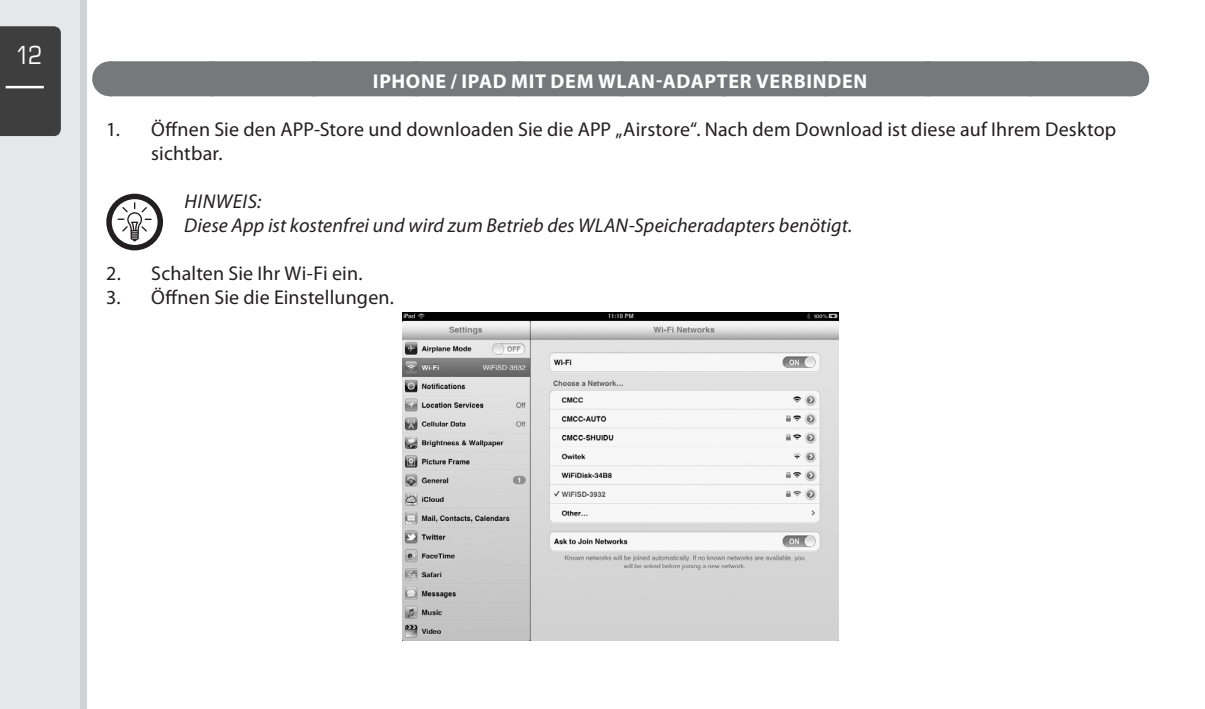
<style>
.page{position:relative;width:1205px;height:709px;background:#fff}
.page>*{position:absolute;margin:0;border:0;box-sizing:border-box;transform-origin:0 0}
.t1{font:condensed 25px "Eurostile";color:#fff}
.t2{font:20px/24px "Myriad Pro";letter-spacing:.01em;color:#231f20}
.t3{font:italic 20px/24px "Myriad Pro";letter-spacing:.005em;color:#231f20}
.t4{font:700 20px "Myriad Pro";letter-spacing:.035em;color:#fff}
</style>
<div class="page">
<div style="left:0;top:0;width:87px;height:709px;background:#d1d2d4"></div>
<div style="left:0;top:0;width:79px;height:709px;background:#e6e7e9"></div>
<div style="left:0;top:26px;width:61px;height:110px;background:#3e3e3f"></div>
<hr style="left:6px;top:86px;width:38px;height:2px;background:#fff">
<div style="left:110px;top:61px;width:1021px;height:35px;background:#76787b"></div>
<svg style="left:212px;top:61px;width:867px;height:1px"></svg>
<hr style="left:1131px;top:61px;width:1px;height:35px;background:#76787b">
<svg style="left:106px;top:194px;width:57px;height:56px"></svg>
<img style="left:402px;top:313px;width:436px;height:327px">
<p class="t1" style="left:16px;top:40px;width:28px">12</p>
<p class="t4" style="left:373px;top:70px;width:496px">IPHONE / IPAD MIT DEM WLAN-ADAPTER VERBINDEN</p>
<p class="t2" style="left:151px;top:117px;width:966px;text-indent:-45px">1. Öffnen Sie den APP-Store und downloaden Sie die APP „Airstore“. Nach dem Download ist diese auf Ihrem Desktop sichtbar.</p>
<p class="t3" style="left:184px;top:190px;width:669px">HINWEIS:<br>Diese App ist kostenfrei und wird zum Betrieb des WLAN-Speicheradapters benötigt.</p>
<p class="t2" style="left:106px;top:261px;width:256px">2. Schalten Sie Ihr Wi-Fi ein.</p>
<p class="t2" style="left:106px;top:285px;width:287px">3. Öffnen Sie die Einstellungen.</p>
</div>
